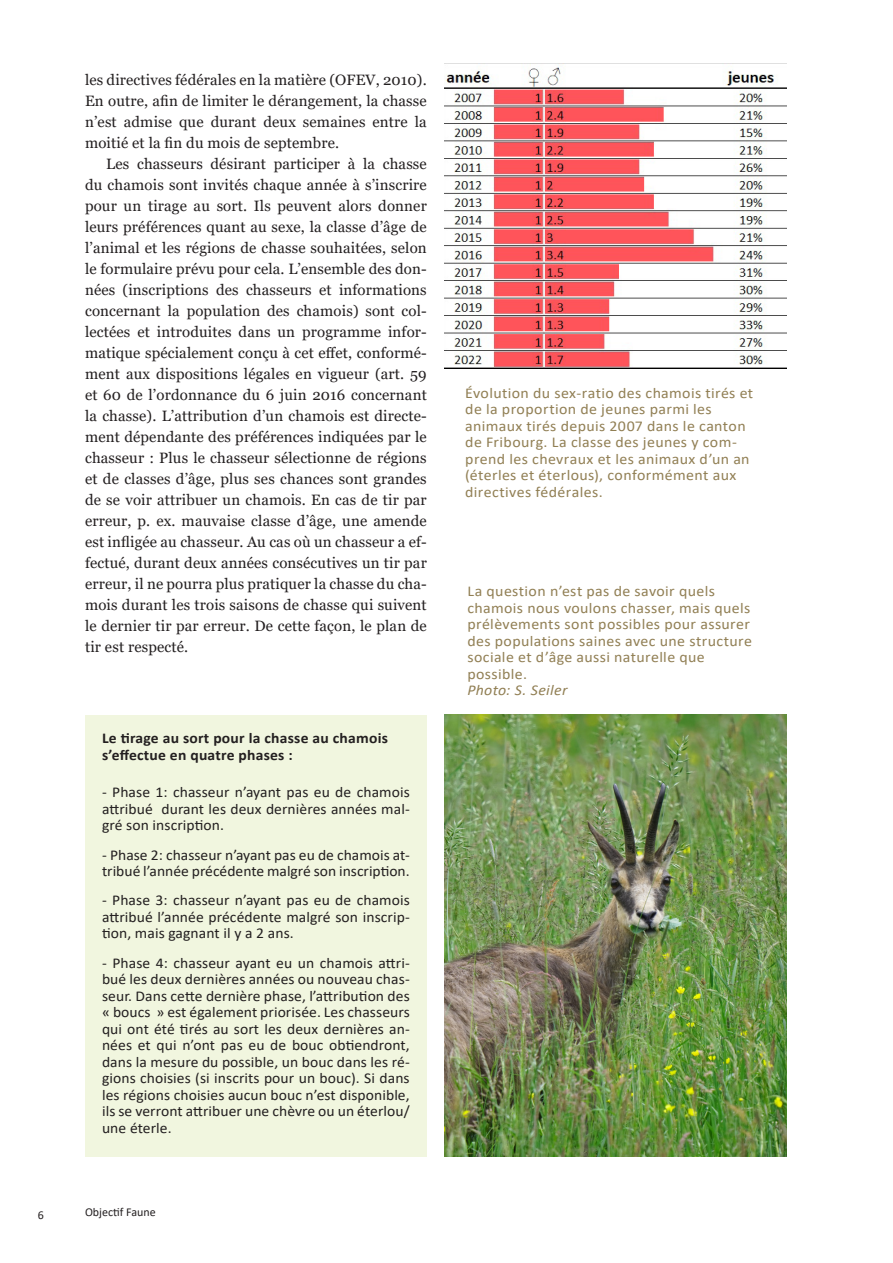
<style>
.page{position:relative;width:893px;height:1263px;background:#fff}
.page>*{position:absolute;margin:0;border:0;box-sizing:border-box;transform-origin:0 0}
.Lauftext{font:15px/21px "Georgia";letter-spacing:.01em;color:#231f20;text-align:justify}
.Kasten_Fliesstext{font:15px/16.5px "Calibri";letter-spacing:.005em;color:#231f20;text-align:justify;scale:1.04 1}
.Bildlegenden{font:15px/16.5px "Calibri";letter-spacing:.02em;color:#917f54;scale:1.06 1}
.Kasten_Titel{font:700 15px/16.5px "Calibri";letter-spacing:.015em;color:#231f20;scale:1.04 1}
.t1{font:12px "Calibri";color:#231f20}
.s1{font-style:italic}
</style>
<div class="page">
<img style="left:445px;top:64px;width:342px;height:305px">
<div style="left:85px;top:715px;width:342px;height:442px;background:#f1f6df"></div>
<img style="left:445px;top:714px;width:342px;height:443px">
<p class="Lauftext" style="left:85px;top:69px;width:343px">les directives fédérales en la matière (OFEV, 2010).<br>En outre, afin de limiter le dérangement, la chasse n’est admise que durant deux semaines entre la moitié et la fin du mois de septembre.</p>
<p class="Lauftext" style="left:85px;top:153px;width:343px;text-indent:21px">Les chasseurs désirant participer à la chasse du chamois sont invités chaque année à s’inscrire pour un tirage au sort. Ils peuvent alors donner leurs préférences quant au sexe, la classe d’âge de l’animal et les régions de chasse souhaitées, selon le formulaire prévu pour cela. L’ensemble des don&shy;nées (inscriptions des chasseurs et informations concernant la population des chamois) sont col&shy;lectées et introduites dans un programme infor&shy;matique spécialement conçu à cet effet, conformé&shy;ment aux dispositions légales en vigueur (art. 59 et 60 de l’ordonnance du 6 juin 2016 concernant la chasse). L’attribution d’un chamois est directe&shy;ment dépendante des préférences indiquées par le chasseur : Plus le chasseur sélectionne de régions et de classes d’âge, plus ses chances sont grandes de se voir attribuer un chamois. En cas de tir par erreur, p. ex. mauvaise classe d’âge, une amende est infligée au chasseur. Au cas où un chasseur a ef&shy;fectué, durant deux années consécutives un tir par erreur, il ne pourra plus pratiquer la chasse du cha&shy;mois durant les trois saisons de chasse qui suivent le dernier tir par erreur. De cette façon, le plan de tir est respecté.</p>
<p class="Kasten_Titel" style="left:102px;top:730px;width:276px">Le tirage au sort pour la chasse au chamois s’effectue en quatre phases :</p>
<p class="Kasten_Fliesstext" style="left:102px;top:784px;width:297px">- Phase 1: chasseur n’ayant pas eu de chamois attribué durant les deux dernières années mal&shy;gré son inscription.</p>
<p class="Kasten_Fliesstext" style="left:102px;top:846px;width:297px">- Phase 2: chasseur n’ayant pas eu de chamois at&shy;tribué l’année précédente malgré son inscription.</p>
<p class="Kasten_Fliesstext" style="left:102px;top:892px;width:297px">- Phase 3: chasseur n’ayant pas eu de chamois attribué l’année précédente malgré son inscrip&shy;tion, mais gagnant il y a 2 ans.</p>
<p class="Kasten_Fliesstext" style="left:102px;top:954px;width:297px">- Phase 4: chasseur ayant eu un chamois attri&shy;bué les deux dernières années ou nouveau chas&shy;seur. Dans cette dernière phase, l’attribution des « boucs » est également priorisée. Les chasseurs qui ont été tirés au sort les deux dernières an&shy;nées et qui n’ont pas eu de bouc obtiendront, dans la mesure du possible, un bouc dans les ré&shy;gions choisies (si inscrits pour un bouc). Si dans les régions choisies aucun bouc n’est disponible, ils se verront attribuer une chèvre ou un éterlou/ une éterle.</p>
<p class="t1" style="left:38px;top:1206px;width:8px">6</p>
<p class="t1" style="left:85px;top:1203px;width:72px">Objectif Faune</p>
<p class="Bildlegenden" style="left:465px;top:384px;width:273px">Évolution du sex-ratio des chamois tirés et de la proportion de jeunes parmi les animaux tirés depuis 2007 dans le canton de Fribourg. La classe des jeunes y com&shy;prend les chevraux et les animaux d’un an (éterles et éterlous), conformément aux directives fédérales.</p>
<p class="Bildlegenden" style="left:467px;top:583px;width:270px">La question n’est pas de savoir quels chamois nous voulons chasser, mais quels prélèvements sont possibles pour assurer des populations saines avec une structure sociale et d’âge aussi naturelle que possible.<br><span class="s1">Photo: S. Seiler</span></p>
</div>
